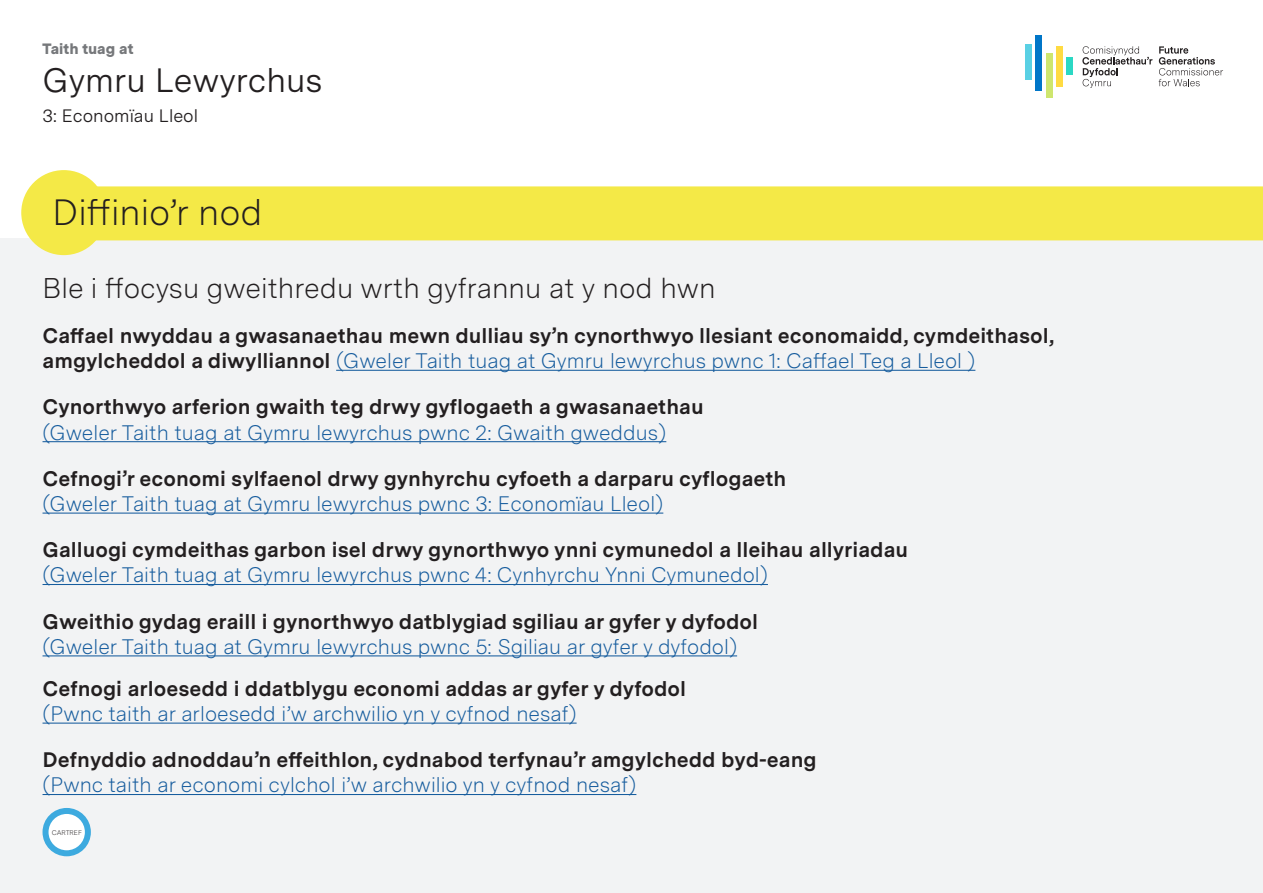
<style>
.page{position:relative;width:1263px;height:893px;background:#fff}
.page>*{position:absolute;margin:0;border:0;box-sizing:border-box;transform-origin:0 0}
.Text{font:300 36.6px "Messina Sans";color:#231f20}
.t1{font:33.75px "Messina Sans";color:#231f20}
.First_Para{font:300 28.5px "Messina Sans";color:#231f20}
.Text-2{font:700 21px/25.2px "Messina Sans";color:#231f20}
.Text-3{font:300 21px "Messina Sans";color:#175d9e}
.t2{font:18px "Messina Sans";color:#231f20}
.t3{font:900 15px "Messina Sans";color:#76787b}
.Text-4{font:300 6.75px "Messina Sans";color:#231f20}
.s1{font-weight:300;color:#175d9e}
</style>
<div class="page">
<div style="left:0;top:238px;width:1263px;height:655px;background:#f2f3f4"></div>
<div style="left:21px;top:170px;width:85px;height:85px;background:#f4e947;border-radius:50%"></div>
<div style="left:1025px;top:44px;width:7px;height:35px;background:#59d0e4"></div>
<div style="left:1036px;top:35px;width:6px;height:55px;background:#0076c8"></div>
<div style="left:1046px;top:53px;width:6px;height:45px;background:#cee66e"></div>
<div style="left:1056px;top:46px;width:6px;height:40px;background:#ffdb42"></div>
<div style="left:1066px;top:57px;width:6px;height:18px;background:#2bd8c4"></div>
<svg style="left:1159px;top:46px;width:64px;height:40px"></svg>
<svg style="left:1082px;top:46px;width:70px;height:42px"></svg>
<div style="left:43px;top:186px;width:1220px;height:54px;background:#f4e947"></div>
<hr style="left:336px;top:370px;width:639px;height:1px;background:#175d9e">
<hr style="left:43px;top:441px;width:623px;height:1px;background:#175d9e">
<hr style="left:43px;top:513px;width:620px;height:1px;background:#175d9e">
<hr style="left:43px;top:584px;width:725px;height:1px;background:#175d9e">
<hr style="left:43px;top:655px;width:694px;height:1px;background:#175d9e">
<hr style="left:43px;top:723px;width:534px;height:1px;background:#175d9e">
<hr style="left:43px;top:794px;width:593px;height:1px;background:#175d9e">
<div style="left:46px;top:811px;width:42px;height:42px;background:#fff;border-radius:50%"></div>
<div style="left:43px;top:808px;width:48px;height:48px;border:6px solid #3daadf;border-radius:50%"></div>
<p class="t3" style="left:43px;top:40px;width:92px">Taith tuag at</p>
<p class="t1" style="left:43px;top:60px;width:281px">Gymru Lewyrchus</p>
<p class="t2" style="left:43px;top:105px;width:157px">3: Economïau Lleol</p>
<p class="Text" style="left:53px;top:190px;width:211px">Diffinio’r nod</p>
<p class="First_Para" style="left:43px;top:271px;width:675px">Ble i ffocysu gweithredu wrth gyfrannu at y nod hwn</p>
<p class="Text-2" style="left:43px;top:324px;width:1013px">Caffael nwyddau a gwasanaethau mewn dulliau sy’n cynorthwyo llesiant economaidd, cymdeithasol, amgylcheddol a diwylliannol <span class="s1">(Gweler Taith tuag at Gymru lewyrchus pwnc 1: Caffael Teg a Lleol )</span></p>
<p class="Text-2" style="left:43px;top:396px;width:663px">Cynorthwyo arferion gwaith teg drwy gyflogaeth a gwasanaethau</p>
<p class="Text-3" style="left:43px;top:420px;width:625px">(Gweler Taith tuag at Gymru lewyrchus pwnc 2: Gwaith gweddus)</p>
<p class="Text-2" style="left:43px;top:467px;width:745px">Cefnogi’r economi sylfaenol drwy gynhyrchu cyfoeth a darparu cyflogaeth</p>
<p class="Text-3" style="left:43px;top:491px;width:622px">(Gweler Taith tuag at Gymru lewyrchus pwnc 3: Economïau Lleol)</p>
<p class="Text-2" style="left:43px;top:538px;width:867px">Galluogi cymdeithas garbon isel drwy gynorthwyo ynni cymunedol a lleihau allyriadau</p>
<p class="Text-3" style="left:43px;top:562px;width:727px">(Gweler Taith tuag at Gymru lewyrchus pwnc 4: Cynhyrchu Ynni Cymunedol)</p>
<p class="Text-2" style="left:43px;top:610px;width:717px">Gweithio gydag eraill i gynorthwyo datblygiad sgiliau ar gyfer y dyfodol</p>
<p class="Text-3" style="left:43px;top:634px;width:696px">(Gweler Taith tuag at Gymru lewyrchus pwnc 5: Sgiliau ar gyfer y dyfodol)</p>
<p class="Text-2" style="left:43px;top:677px;width:645px">Cefnogi arloesedd i ddatblygu economi addas ar gyfer y dyfodol</p>
<p class="Text-3" style="left:43px;top:701px;width:536px">(Pwnc taith ar arloesedd i’w archwilio yn y cyfnod nesaf)</p>
<p class="Text-2" style="left:43px;top:748px;width:776px">Defnyddio adnoddau’n effeithlon, cydnabod terfynau’r amgylchedd byd-eang</p>
<p class="Text-3" style="left:43px;top:772px;width:595px">(Pwnc taith ar economi cylchol i’w archwilio yn y cyfnod nesaf)</p>
<p class="Text-4" style="left:52px;top:829px;width:31px">CARTREF</p>
</div>
